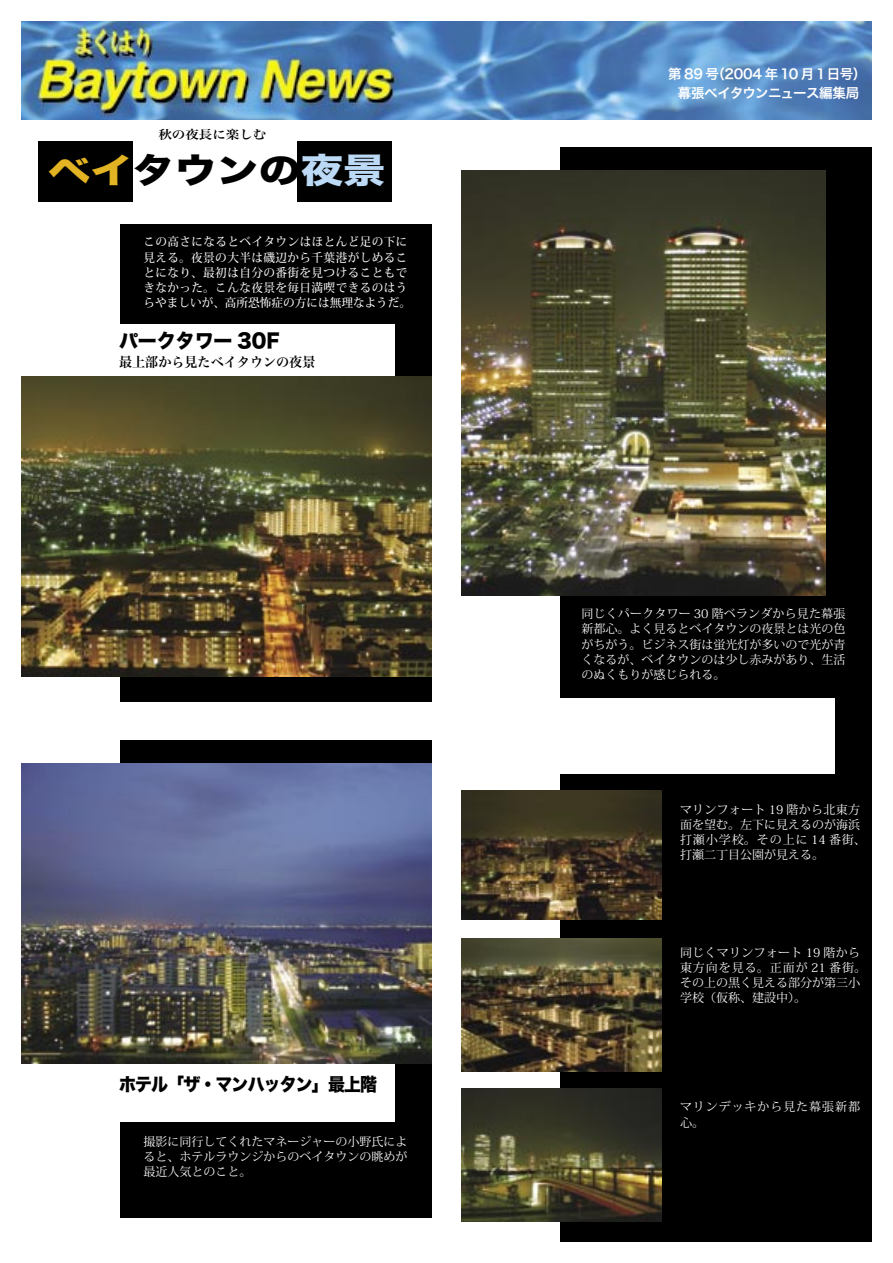
<style>
.page{position:relative;width:893px;height:1263px;background:#fff}
.page>*{position:absolute;margin:0;border:0;box-sizing:border-box;transform-origin:0 0}
.写真説明{font:34.5px "Hira Kaku Std W8";color:#000;scale:1.22 1}
.写真説明-2{font:19.5px "Hira Kaku Std W8";color:#000}
.写真説明-3{font:18px "Hira Kaku Std W8";letter-spacing:-.05em;color:#000;scale:.94 1}
.t1{font:13.5px "Hira Kaku Pro W6";letter-spacing:-.03em;color:#fff}
.写真説明-4{font:13.5px "Hira Min Pro W6";color:#000}
.写真説明-5{font:12.15px "Hira Min Pro W6";color:#000;scale:1.11 1}
.写真説明-6{font:12px/15.1px "Koz Min Std";color:#fff;text-align:justify}
.写真説明-7{font:500 12px/15.1px "Koz Min Std";letter-spacing:.035em;color:#fff}
.写真説明-8{font:12px/15.1px "Koz Min Std";letter-spacing:.075em;color:#fff}
.s1{color:#e2b322}
.s2{color:#bcdaf6}
</style>
<div class="page">
<div style="left:298px;top:141px;width:94px;height:61px;background:#000"></div>
<div style="left:38px;top:141px;width:94px;height:61px;background:#000"></div>
<img style="left:21px;top:21px;width:851px;height:99px">
<div style="left:120px;top:224px;width:312px;height:478px;background:#000"></div>
<div style="left:79px;top:324px;width:316px;height:59px;background:#fff"></div>
<div style="left:120px;top:740px;width:312px;height:478px;background:#000"></div>
<div style="left:79px;top:1056px;width:316px;height:65px;background:#fff"></div>
<div style="left:560px;top:147px;width:312px;height:1095px;background:#000"></div>
<div style="left:519px;top:698px;width:316px;height:76px;background:#fff"></div>
<img style="left:461px;top:170px;width:364px;height:425px">
<img style="left:461px;top:791px;width:200px;height:128px">
<img style="left:21px;top:763px;width:411px;height:300px">
<img style="left:21px;top:377px;width:411px;height:299px">
<img style="left:461px;top:939px;width:200px;height:132px">
<img style="left:461px;top:1089px;width:200px;height:132px">
<p class="写真説明-5" style="left:158px;top:124px;width:99px">秋の夜長に楽しむ</p>
<p class="写真説明" style="left:48px;top:151px;width:278px"><span class="s1">ベイ</span>タウンの<span class="s2">夜景</span></p>
<p class="写真説明-7" style="left:143px;top:234px;width:269px">この高さになるとベイタウンはほとんど足の下に見える。夜景の大半は磯辺から千葉港がしめることになり、最初は自分の番街を見つけることもできなかった。こんな夜景を毎日満喫できるのはうらやましいが、高所恐怖症の方には無理なようだ。</p>
<p class="写真説明-2" style="left:119px;top:329px;width:162px">パークタワー 30F</p>
<p class="写真説明-4" style="left:119px;top:350px;width:198px">最上部から見たベイタウンの夜景</p>
<p class="写真説明-3" style="left:119px;top:1074px;width:276px">ホテル「ザ・マンハッタン」最上階</p>
<p class="写真説明-6" style="left:143px;top:1133px;width:266px">撮影に同行してくれたマネージャーの小野氏によると、ホテルラウンジからのベイタウンの眺めが最近人気とのこと。</p>
<p class="t1" style="left:668px;top:61px;width:200px">第 89 号（2004 年 10 月1日号）</p>
<p class="t1" style="left:678px;top:80px;width:183px">幕張ベイタウンニュース編集局</p>
<p class="写真説明-6" style="left:581px;top:606px;width:266px">同じくパークタワー 30 階ベランダから見た幕張新都心。よく見るとベイタウンの夜景とは光の色がちがう。ビジネス街は蛍光灯が多いので光が青くなるが、ベイタウンのは少し赤みがあり、生活のぬくもりが感じられる。</p>
<p class="写真説明-6" style="left:680px;top:802px;width:187px;text-align:left">マリンフォート 19 階から北東方面を望む。左下に見えるのが海浜打瀬小学校。その上に 14 番街、打瀬二丁目公園が見える。</p>
<p class="写真説明-6" style="left:680px;top:945px;width:187px;text-align:left">同じくマリンフォート 19 階から東方向を見る。正面が 21 番街。その上の黒く見える部分が第三小学校（仮称、建設中）。</p>
<p class="写真説明-8" style="left:680px;top:1099px;width:182px">マリンデッキから見た幕張新都心。</p>
</div>
